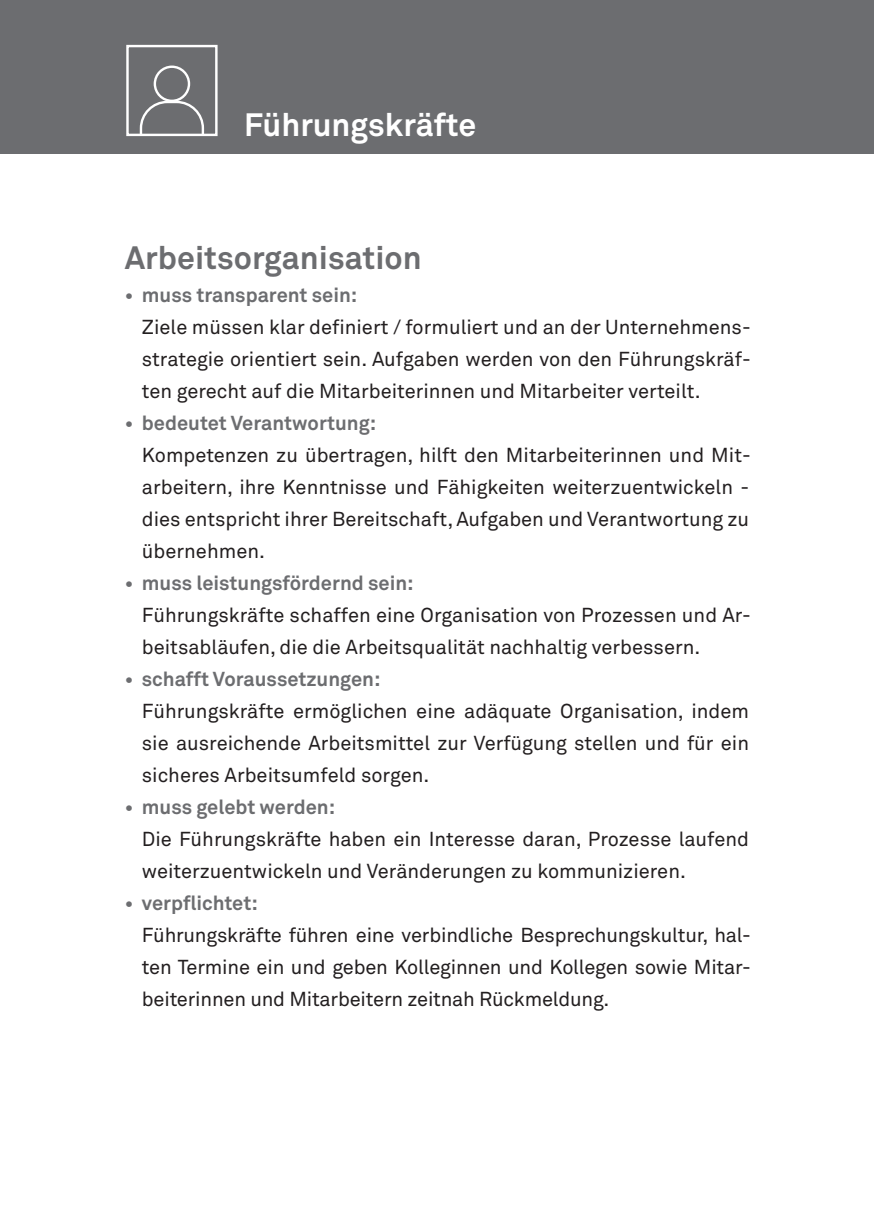
<style>
.page{position:relative;width:874px;height:1225px;background:#fff}
.page>*{position:absolute;margin:0;border:0;box-sizing:border-box;transform-origin:0 0}
.t1{font:700 32px "Akkurat";color:#6c6d70}
.t2{font:700 32px "Akkurat";color:#fff}
.t3{font:20px/32px "Akkurat";color:#231f20;text-align:justify}
.t4{font:700 20px "Akkurat";color:#6c6d70}
</style>
<div class="page">
<div style="left:0;top:0;width:873px;height:153px;background:#6c6d70"></div>
<svg style="left:140px;top:66px;width:64px;height:67px"></svg>
<div style="left:126px;top:45px;width:91px;height:91px;border:2px solid #fff"></div>
<p class="t2" style="left:244px;top:105px;width:233px">Führungskräfte</p>
<p class="t1" style="left:125px;top:238px;width:298px">Arbeitsorganisation</p>
<p class="t4" style="left:125px;top:282px;width:234px">• muss transparent sein:</p>
<p class="t3" style="left:142px;top:310px;width:610px">Ziele müssen klar definiert / formuliert und an der Unternehmens&shy;strategie orientiert sein. Aufgaben werden von den Führungskräf&shy;ten gerecht auf die Mitarbeiterinnen und Mitarbeiter verteilt.</p>
<p class="t4" style="left:125px;top:410px;width:253px">• bedeutet Verantwortung:</p>
<p class="t3" style="left:142px;top:438px;width:610px">Kompetenzen zu übertragen, hilft den Mitarbeiterinnen und Mit&shy;arbeitern, ihre Kenntnisse und Fähigkeiten weiterzuentwickeln - dies entspricht ihrer Bereitschaft, Aufgaben und Verantwortung zu übernehmen.</p>
<p class="t4" style="left:125px;top:570px;width:290px">• muss leistungsfördernd sein:</p>
<p class="t3" style="left:142px;top:598px;width:610px">Führungskräfte schaffen eine Organisation von Prozessen und Ar&shy;beitsabläufen, die die Arbeitsqualität nachhaltig verbessern.</p>
<p class="t4" style="left:125px;top:666px;width:257px">• schafft Voraussetzungen:</p>
<p class="t3" style="left:142px;top:694px;width:608px">Führungskräfte ermöglichen eine adäquate Organisation, indem sie ausreichende Arbeitsmittel zur Verfügung stellen und für ein sicheres Arbeitsumfeld sorgen.</p>
<p class="t4" style="left:125px;top:794px;width:212px">• muss gelebt werden:</p>
<p class="t3" style="left:142px;top:822px;width:608px">Die Führungskräfte haben ein Interesse daran, Prozesse laufend weiterzuentwickeln und Veränderungen zu kommunizieren.</p>
<p class="t4" style="left:125px;top:890px;width:134px">• verpflichtet:</p>
<p class="t3" style="left:142px;top:918px;width:610px">Führungskräfte führen eine verbindliche Besprechungskultur, hal&shy;ten Termine ein und geben Kolleginnen und Kollegen sowie Mitar&shy;beiterinnen und Mitarbeitern zeitnah Rückmeldung.</p>
</div>
